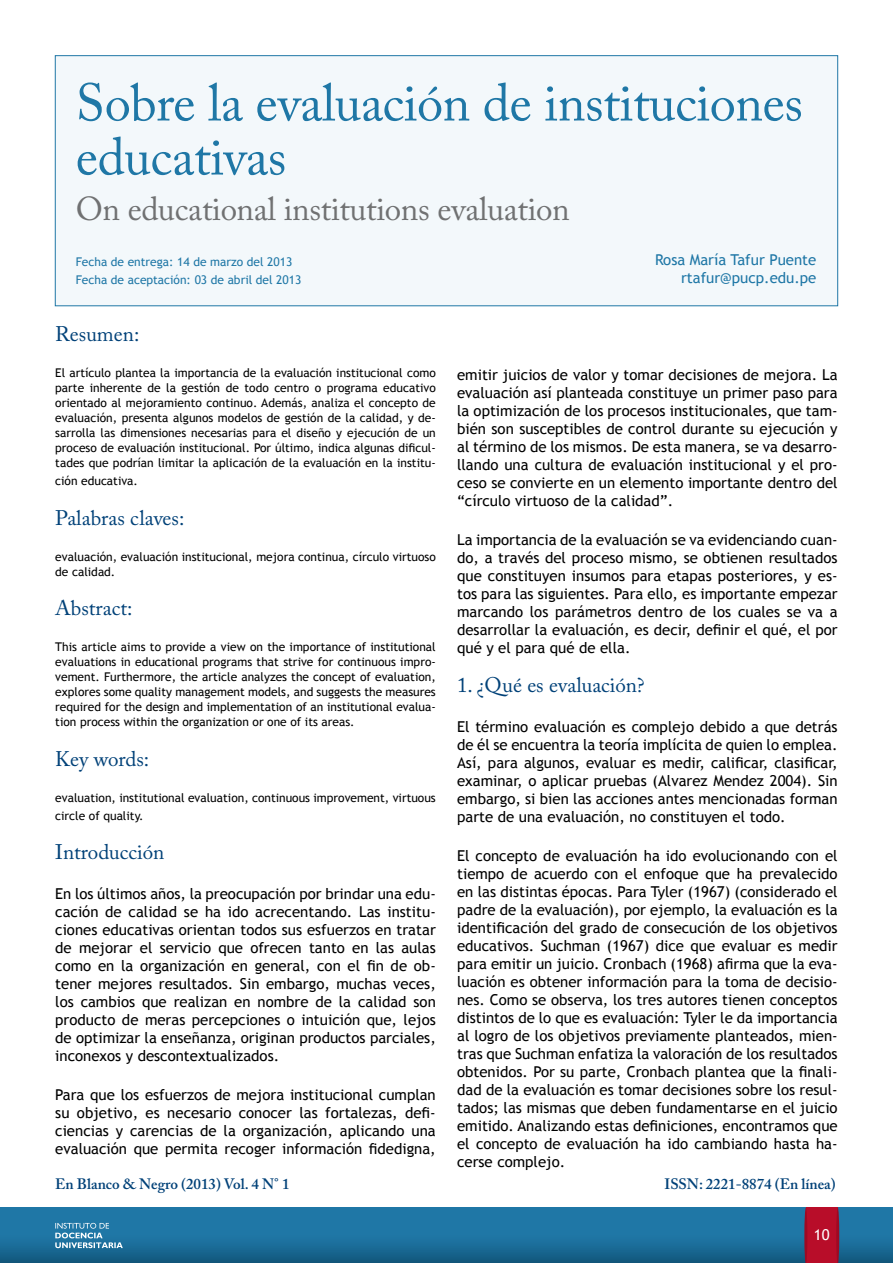
<style>
.page{position:relative;width:893px;height:1263px;background:#fff}
.page>*{position:absolute;margin:0;border:0;box-sizing:border-box;transform-origin:0 0}
.t1{font:52.5px/54px "Adobe Caslon Pro";letter-spacing:-.01em;color:#1f77a6}
.t2{font:33px "Adobe Caslon Pro";letter-spacing:-.01em;color:#707172}
.t3{font:21px "Adobe Caslon Pro";color:#004178}
.t4{font:15px/18px "Trebuchet MS";color:#000;text-align:justify}
.t5{font:600 15px "Adobe Caslon Pro";color:#004178}
.t6{font:15px/18px "Trebuchet MS";color:#1f77a6;text-align:right}
.t7{font:15px "Trebuchet MS";color:#fff}
.t8{font:12px/15px "Trebuchet MS";color:#000;text-align:justify}
.t9{font:12px/18px "Trebuchet MS";color:#1f77a6}
</style>
<div class="page">
<svg style="left:54px;top:280px;width:85px;height:27px"></svg>
<div style="left:55px;top:55px;width:783px;height:251px;background:#f3f8fb;border:1px solid #1f77a6"></div>
<div style="left:0;top:1208px;width:893px;height:55px;background:linear-gradient(to bottom,#237fb1,#156088)"></div>
<div style="left:806px;top:1208px;width:32px;height:55px;background:#b80d29"></div>
<svg style="left:804px;top:1208px;width:3px;height:55px"></svg>
<svg style="left:836px;top:1208px;width:3px;height:55px"></svg>
<svg style="left:55px;top:1223px;width:68px;height:25px"></svg>
<h1 class="t1" style="left:76px;top:75px;width:729px">Sobre la evaluación de instituciones educativas</h1>
<h2 class="t2" style="left:76px;top:189px;width:495px">On educational institutions evaluation</h2>
<p class="t6" style="left:655px;top:251px;width:163px">Rosa María Tafur Puente rtafur@pucp.edu.pe</p>
<p class="t9" style="left:76px;top:253px;width:227px">Fecha de entrega: 14 de marzo del 2013<br>Fecha de aceptación: 03 de abril del 2013</p>
<h3 class="t3" style="left:55px;top:322px;width:86px">Resumen:</h3>
<p class="t8" style="left:55px;top:366px;width:382px">El artículo plantea la importancia de la evaluación institucional como parte inherente de la gestión de todo centro o programa educativo orientado al mejoramiento continuo. Además, analiza el concepto de evaluación, presenta algunos modelos de gestión de la calidad, y de&shy;sarrolla las dimensiones necesarias para el diseño y ejecución de un proceso de evaluación institucional. Por último, indica algunas dificul&shy;tades que podrían limitar la aplicación de la evaluación en la institu-</p>
<p class="t8" style="left:55px;top:474px;width:84px">ción educativa.</p>
<h3 class="t3" style="left:55px;top:505px;width:131px">Palabras claves:</h3>
<p class="t8" style="left:55px;top:549px;width:382px">evaluación, evaluación institucional, mejora continua, círculo virtuoso de calidad.</p>
<h3 class="t3" style="left:55px;top:596px;width:79px">Abstract:</h3>
<p class="t8" style="left:55px;top:640px;width:382px">This article aims to provide a view on the importance of institutional evaluations in educational programs that strive for continuous impro&shy;vement. Furthermore, the article analyzes the concept of evaluation, explores some quality management models, and suggests the measures required for the design and implementation of an institutional evalua&shy;tion process within the organization or one of its areas.</p>
<h3 class="t3" style="left:55px;top:746px;width:95px">Key words:</h3>
<p class="t8" style="left:55px;top:789px;width:382px;line-height:18px">evaluation, institutional evaluation, continuous improvement, virtuous circle of quality.</p>
<h3 class="t3" style="left:55px;top:840px;width:111px">Introducción</h3>
<p class="t4" style="left:55px;top:884px;width:382px">En los últimos años, la preocupación por brindar una edu&shy;cación de calidad se ha ido acrecentando. Las institu&shy;ciones educativas orientan todos sus esfuerzos en tratar de mejorar el servicio que ofrecen tanto en las aulas como en la organización en general, con el fin de ob&shy;tener mejores resultados. Sin embargo, muchas veces, los cambios que realizan en nombre de la calidad son producto de meras percepciones o intuición que, lejos de optimizar la enseñanza, originan productos parciales, inconexos y descontextualizados.</p>
<p class="t4" style="left:55px;top:1086px;width:382px">Para que los esfuerzos de mejora institucional cumplan su objetivo, es necesario conocer las fortalezas, defi&shy;ciencias y carencias de la organización, aplicando una evaluación que permita recoger información fidedigna,</p>
<p class="t4" style="left:457px;top:366px;width:382px">emitir juicios de valor y tomar decisiones de mejora. La evaluación así planteada constituye un primer paso para la optimización de los procesos institucionales, que tam&shy;bién son susceptibles de control durante su ejecución y al término de los mismos. De esta manera, se va desarro&shy;llando una cultura de evaluación institucional y el pro&shy;ceso se convierte en un elemento importante dentro del “círculo virtuoso de la calidad”.</p>
<p class="t4" style="left:457px;top:531px;width:382px">La importancia de la evaluación se va evidenciando cuan&shy;do, a través del proceso mismo, se obtienen resultados que constituyen insumos para etapas posteriores, y es&shy;tos para las siguientes. Para ello, es importante empezar marcando los parámetros dentro de los cuales se va a desarrollar la evaluación, es decir, definir el qué, el por qué y el para qué de ella.</p>
<h3 class="t3" style="left:457px;top:673px;width:189px">1. ¿Qué es evaluación?</h3>
<p class="t4" style="left:457px;top:717px;width:382px">El término evaluación es complejo debido a que detrás de él se encuentra la teoría implícita de quien lo emplea.<br>Así, para algunos, evaluar es medir, calificar, clasificar, examinar, o aplicar pruebas (Alvarez Mendez 2004). Sin embargo, si bien las acciones antes mencionadas forman parte de una evaluación, no constituyen el todo.</p>
<p class="t4" style="left:457px;top:847px;width:382px">El concepto de evaluación ha ido evolucionando con el tiempo de acuerdo con el enfoque que ha prevalecido en las distintas épocas. Para Tyler (1967) (considerado el padre de la evaluación), por ejemplo, la evaluación es la identificación del grado de consecución de los objetivos educativos. Suchman (1967) dice que evaluar es medir para emitir un juicio. Cronbach (1968) afirma que la eva&shy;luación es obtener información para la toma de decisio&shy;nes. Como se observa, los tres autores tienen conceptos distintos de lo que es evaluación: Tyler le da importancia al logro de los objetivos previamente planteados, mien&shy;tras que Suchman enfatiza la valoración de los resultados obtenidos. Por su parte, Cronbach plantea que la finali&shy;dad de la evaluación es tomar decisiones sobre los resul&shy;tados; las mismas que deben fundamentarse en el juicio emitido. Analizando estas definiciones, encontramos que el concepto de evaluación ha ido cambiando hasta ha&shy;cerse complejo.</p>
<p class="t5" style="left:55px;top:1175px;width:236px">En Blanco &amp; Negro (2013) Vol. 4 N° 1</p>
<p class="t5" style="left:664px;top:1175px;width:173px">ISSN: 2221-8874 (En línea)</p>
<p class="t7" style="left:814px;top:1226px;width:17px">10</p>
</div>
